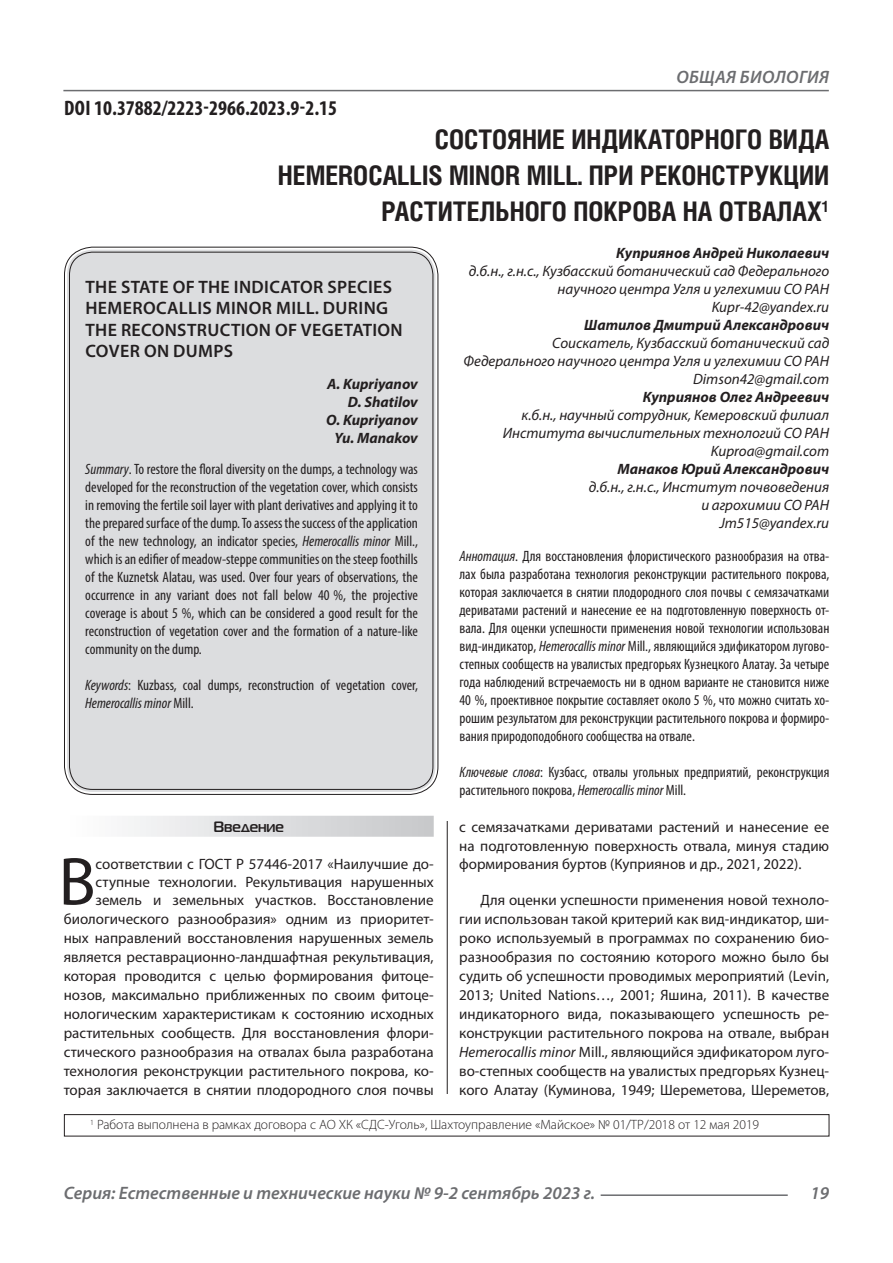
<style>
.page{position:relative;width:893px;height:1263px;background:#fff}
.page>*{position:absolute;margin:0;border:0;box-sizing:border-box;transform-origin:0 0}
.Статья_текст_первый{font:68.4px "Myriad Pro";color:#231f20}
.Статья_название{font:700 27px/36px "Helios Cond C";color:#231f20;text-align:right}
.ДОИ{font:700 condensed 21px "Myriad Pro";color:#231f20}
.Статья_название_англ{font:600 18px/21.6px "Myriad Pro";letter-spacing:.02em;color:#231f20}
.t1{font:italic 600 18px "Myriad Pro";color:#6c6d70}
.t2{font:italic 600 18px "Myriad Pro";letter-spacing:.02em;color:#6c6d70}
.Статья_аннотация_тек{font:condensed 15px/18px "Myriad Pro";color:#231f20;text-align:justify}
.Статья_текст_первый-2{font:15px/18.9px "Myriad Pro";color:#231f20;text-align:right}
.Статья_аннотация_анг{font:condensed 15px/18px "Myriad Pro";color:#231f20;text-align:justify}
.Статья_текст{font:15px/18.9px "Myriad Pro";color:#231f20;text-align:justify}
.Статья_автор_инфо{font:italic 15px/18px "Myriad Pro";color:#231f20;text-align:right}
.Статья_автор_инфо-2{font:italic 700 15px "Myriad Pro";color:#231f20}
.Статья_автор_англ{font:italic 700 15px "Myriad Pro";color:#231f20}
.Статья_подзаголовок{font:700 15px "Magistral C";color:#231f20}
.Сноска{font:300 13.5px "Myriad Pro";color:#231f20}
.s1{font-style:italic}
</style>
<div class="page">
<hr style="left:447px;top:128px;width:1px;height:1007px;background:#231f20">
<hr style="left:63px;top:90px;width:766px;height:1px;background:#6c6d70">
<hr style="left:601px;top:1194px;width:187px;height:2px;background:#6c6d70">
<div style="left:442px;top:127px;width:11px;height:693px;background:#fff"></div>
<div style="left:67px;top:250px;width:368px;height:542px;background:#dcdddf;border-radius:26px"></div>
<div style="left:64px;top:816px;width:370px;height:21px;background:linear-gradient(to right,#fefeff,#c6c8ca)"></div>
<div style="left:441px;top:1094px;width:12px;height:20px;background:#fff"></div>
<div style="left:64px;top:1114px;width:765px;height:22px;background:#fff"></div>
<div style="left:64px;top:1114px;width:765px;height:22px;border:1px solid #231f20"></div>
<p class="ДОИ" style="left:64px;top:95px;width:274px">DOI 10.37882/2223-2966.2023.9-2.15</p>
<p class="t2" style="left:676px;top:66px;width:154px">ОБЩАЯ БИОЛОГИЯ</p>
<p class="Статья_название" style="left:278px;top:121px;width:553px">СОСТОЯНИЕ ИНДИКАТОРНОГО ВИДА<br>HEMEROCALLIS MINOR MILL. ПРИ РЕКОНСТРУКЦИИ<br>РАСТИТЕЛЬНОГО ПОКРОВА НА ОТВАЛАХ<sup>1</sup></p>
<p class="Статья_автор_инфо-2" style="left:616px;top:243px;width:214px">Куприянов Андрей Николаевич</p>
<p class="Статья_автор_инфо" style="left:469px;top:262px;width:362px">д.б.н., г.н.с., Кузбасский ботанический сад Федерального научного центра Угля и углехимии СО РАН</p>
<p class="Статья_автор_инфо" style="left:712px;top:298px;width:119px">Kupr-42@yandex.ru</p>
<p class="Статья_автор_инфо-2" style="left:584px;top:315px;width:246px">Шатилов Дмитрий Александрович</p>
<p class="Статья_автор_инфо" style="left:464px;top:334px;width:367px">Соискатель, Кузбасский ботанический сад<br>Федерального научного центра Угля и углехимии СО РАН</p>
<p class="Статья_автор_инфо" style="left:693px;top:370px;width:138px">Dimson42@gmail.com</p>
<p class="Статья_автор_инфо-2" style="left:643px;top:387px;width:188px">Куприянов Олег Андреевич</p>
<p class="Статья_автор_инфо" style="left:503px;top:406px;width:328px">к.б.н., научный сотрудник, Кемеровский филиал<br>Института вычислительных технологий СО РАН</p>
<p class="Статья_автор_инфо" style="left:711px;top:442px;width:120px">Kuproa@gmail.com</p>
<p class="Статья_автор_инфо-2" style="left:617px;top:459px;width:213px">Манаков Юрий Александрович</p>
<p class="Статья_автор_инфо" style="left:589px;top:478px;width:242px">д.б.н., г.н.с., Институт почвоведения и агрохимии СО РАН</p>
<p class="Статья_автор_инфо" style="left:719px;top:514px;width:111px">Jm515@yandex.ru</p>
<p class="Статья_аннотация_тек" style="left:459px;top:547px;width:371px"><span class="s1">Аннотация</span>. Для восстановления флористического разнообразия на отва&shy;лах была разработана технология реконструкции растительного покрова, которая заключается в снятии плодородного слоя почвы с семязачатками дериватами растений и нанесение ее на подготовленную поверхность от&shy;вала. Для оценки успешности применения новой технологии использован вид-индикатор, <span class="s1">Hemerocallis minor</span> Mill., являющийся эдификатором лугово&shy;степных сообществ на увалистых предгорьях Кузнецкого Алатау. За четыре года наблюдений встречаемость ни в одном варианте не становится ниже 40 %, проективное покрытие составляет около 5 %, что можно считать хо&shy;рошим результатом для реконструкции растительного покрова и формиро&shy;вания природоподобного сообщества на отвале.</p>
<p class="Статья_аннотация_тек" style="left:459px;top:763px;width:371px"><span class="s1">Ключевые слова</span>: Кузбасс, отвалы угольных предприятий, реконструкция растительного покрова, <span class="s1">Hemerocallis minor</span> Mill.</p>
<p class="Статья_название_англ" style="left:85px;top:275px;width:319px">THE STATE OF THE INDICATOR SPECIES<br>HEMEROCALLIS MINOR MILL. DURING<br>THE RECONSTRUCTION OF VEGETATION<br>COVER ON DUMPS</p>
<p class="Статья_автор_англ" style="left:327px;top:374px;width:92px">A. Kupriyanov</p>
<p class="Статья_автор_англ" style="left:348px;top:392px;width:72px">D. Shatilov</p>
<p class="Статья_автор_англ" style="left:326px;top:410px;width:93px">O. Kupriyanov</p>
<p class="Статья_автор_англ" style="left:335px;top:428px;width:85px">Yu. Manakov</p>
<p class="Статья_аннотация_анг" style="left:85px;top:460px;width:334px"><span class="s1">Summary</span>. To restore the floral diversity on the dumps, a technology was developed for the reconstruction of the vegetation cover, which consists in removing the fertile soil layer with plant derivatives and applying it to the prepared surface of the dump. To assess the success of the application of the new technology, an indicator species, <span class="s1">Hemerocallis minor</span> Mill., which is an edifier of meadow-steppe communities on the steep foothills of the Kuznetsk Alatau, was used. Over four years of observations, the occurrence in any variant does not fall below 40 %, the projective coverage is about 5 %, which can be considered a good result for the reconstruction of vegetation cover and the formation of a nature-like community on the dump.</p>
<p class="Статья_аннотация_анг" style="left:85px;top:676px;width:334px"><span class="s1">Keywords</span>: Kuzbass, coal dumps, reconstruction of vegetation cover,<br><span class="s1">Hemerocallis minor</span> Mill.</p>
<p class="Статья_подзаголовок" style="left:213px;top:818px;width:72px">Введение</p>
<p class="Статья_текст_первый" style="left:59px;top:839px;width:39px">В</p>
<p class="Статья_текст_первый-2" style="left:64px;top:854px;width:371px">соответствии с ГОСТ Р 57446-2017 «Наилучшие до&shy;ступные технологии. Рекультивация нарушенных земель и земельных участков. Восстановление биологического разнообразия» одним из приоритет&shy;ных направлений восстановления нарушенных земель является реставрационно-ландшафтная рекультивация, которая проводится с целью формирования фитоце&shy;нозов, максимально приближенных по своим фитоце&shy;нологическим характеристикам к состоянию исходных растительных сообществ. Для восстановления флори&shy;стического разнообразия на отвалах была разработана технология реконструкции растительного покрова, ко&shy;торая заключается в снятии плодородного слоя почвы</p>
<p class="Статья_текст_первый-2" style="left:459px;top:817px;width:371px;text-align:justify">с семязачатками дериватами растений и нанесение ее на подготовленную поверхность отвала, минуя стадию формирования буртов (Куприянов и др., 2021, 2022).</p>
<p class="Статья_текст" style="left:459px;top:891px;width:371px;text-indent:21px">Для оценки успешности применения новой техноло&shy;гии использован такой критерий как вид-индикатор, ши&shy;роко используемый в программах по сохранению био&shy;разнообразия по состоянию которого можно было бы судить об успешности проводимых мероприятий (Levin, 2013; United Nations…, 2001; Яшина, 2011). В качестве индикаторного вида, показывающего успешность ре&shy;конструкции растительного покрова на отвале, выбран <span class="s1">Hemerocallis minor</span> Mill., являющийся эдификатором луго&shy;во-степных сообществ на увалистых предгорьях Кузнец&shy;кого Алатау (Куминова, 1949; Шереметова, Шереметов,</p>
<p class="Сноска" style="left:90px;top:1117px;width:670px"><sup>1</sup> Работа выполнена в рамках договора с АО ХК «СДС-Уголь», Шахтоуправление «Майское» № 01/ТР/2018 от 12 мая 2019</p>
<p class="t1" style="left:64px;top:1182px;width:533px">Серия: Естественные и технические науки № 9-2 сентябрь 2023 г.</p>
<p class="t1" style="left:810px;top:1182px;width:20px">19</p>
</div>
